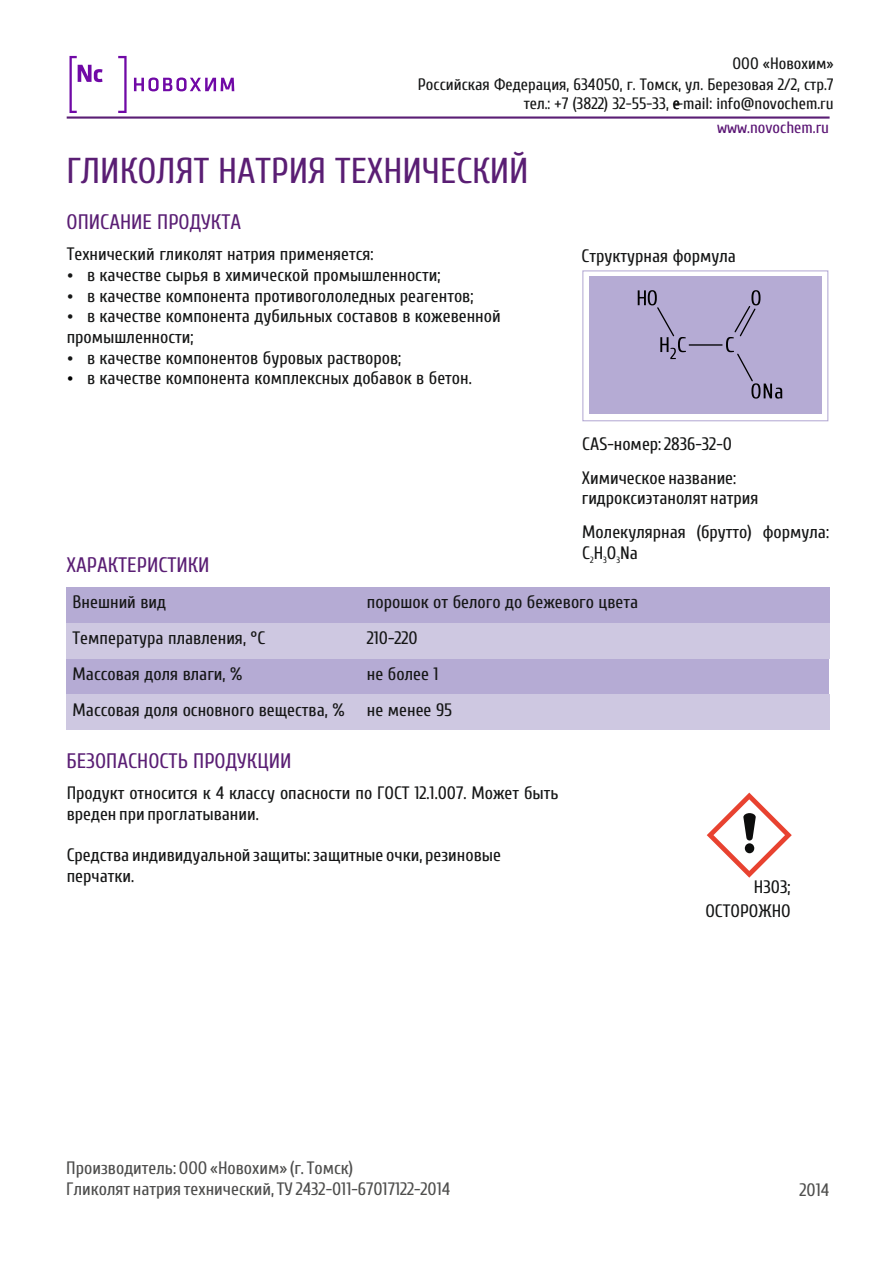
<style>
.page{position:relative;width:893px;height:1263px;background:#fff}
.page>*{position:absolute;margin:0;border:0;box-sizing:border-box;transform-origin:0 0}
.t1{font:36px "Cuprum";color:#5a1e74}
.t2{font:21px "Cuprum";color:#5a1e74}
.t3{font:18px/20.7px "Cuprum";color:#151616}
.t4{font:18px/20.7px "Cuprum";color:#4e4e4d}
.t5{font:16.5px/20.9px "Cuprum";color:#151616;text-align:right}
.t6{font:16.5px "Cuprum";color:#5a1474}
.t7{font:9px "Cuprum";color:#151616}
</style>
<div class="page">
<div style="left:589px;top:277px;width:233px;height:137px;background:#b5abd4"></div>
<hr style="left:67px;top:116px;width:763px;height:3px;background:#5a1e74">
<div style="left:582px;top:270px;width:246px;height:151px;border:1px solid #b5abd4"></div>
<div style="left:67px;top:587px;width:295px;height:36px;background:#b5abd4"></div>
<div style="left:362px;top:587px;width:467px;height:36px;background:#b5abd4"></div>
<div style="left:67px;top:623px;width:295px;height:36px;background:#cec8e1"></div>
<div style="left:362px;top:623px;width:467px;height:36px;background:#cec8e1"></div>
<div style="left:67px;top:659px;width:295px;height:36px;background:#b5abd4"></div>
<div style="left:361px;top:659px;width:468px;height:36px;background:#b5abd4"></div>
<div style="left:67px;top:694px;width:295px;height:36px;background:#cec8e1"></div>
<div style="left:362px;top:694px;width:467px;height:36px;background:#cec8e1"></div>
<svg style="left:638px;top:290px;width:144px;height:109px"></svg>
<svg style="left:134px;top:78px;width:100px;height:13px"></svg>
<svg style="left:70px;top:56px;width:32px;height:57px"></svg>
<svg style="left:118px;top:56px;width:9px;height:57px"></svg>
<svg style="left:707px;top:793px;width:85px;height:85px"></svg>
<p class="t5" style="left:418px;top:53px;width:417px">ООО «Новохим»<br>Российская Федерация, 634050, г. Томск, ул. Березовая 2/2, стр.7</p>
<p class="t5" style="left:524px;top:93px;width:311px">тел.: +7 (3822) 32-55-33, --mail: info@novochem.ru</p>
<p class="t5" style="left:673px;top:93px;width:9px">e</p>
<h1 class="t1" style="left:66px;top:151px;width:464px">ГЛИКОЛЯТ НАТРИЯ ТЕХНИЧЕСКИЙ</h1>
<p class="t2" style="left:67px;top:210px;width:176px">ОПИСАНИЕ ПРОДУКТА</p>
<p class="t3" style="left:67px;top:244px;width:308px">Технический гликолят натрия применяется:</p>
<p class="t3" style="left:87px;top:265px;width:355px">в качестве сырья в химической промышленности;</p>
<p class="t3" style="left:87px;top:306px;width:415px">в качестве компонента дубильных составов в кожевенной</p>
<p class="t3" style="left:67px;top:327px;width:128px">промышленности;</p>
<p class="t3" style="left:87px;top:348px;width:316px">в качестве компонентов буровых растворов;</p>
<p class="t3" style="left:87px;top:286px;width:388px">в качестве компонента противогололедных реагентов;</p>
<p class="t3" style="left:87px;top:368px;width:386px">в качестве компонента комплексных добавок в бетон.</p>
<p class="t6" style="left:717px;top:118px;width:114px">www.novochem.ru</p>
<p class="t3" style="left:582px;top:246px;width:156px">Структурная формула</p>
<p class="t3" style="left:582px;top:434px;width:151px">CAS-номер:2836-32-0</p>
<p class="t3" style="left:582px;top:467px;width:156px">Химическое название:</p>
<p class="t3" style="left:582px;top:488px;width:178px">гидроксиэтанолят натрия</p>
<p class="t3" style="left:582px;top:522px;width:248px">Молекулярная (брутто) формула:<br>CHO</p>
<p class="t7" style="left:590px;top:555px;width:49px">2 3 3<sup>Na</sup></p>
<p class="t2" style="left:66px;top:553px;width:145px">ХАРАКТЕРИСТИКИ</p>
<p class="t3" style="left:73px;top:592px;width:95px">Внешний вид</p>
<p class="t3" style="left:367px;top:592px;width:273px">порошок от белого до бежевого цвета</p>
<p class="t3" style="left:73px;top:628px;width:194px">Температура плавления, °C</p>
<p class="t3" style="left:367px;top:628px;width:52px">210-220</p>
<p class="t3" style="left:73px;top:664px;width:171px">Массовая доля влаги, %</p>
<p class="t3" style="left:367px;top:664px;width:73px">не более 1</p>
<p class="t3" style="left:73px;top:700px;width:381px">Массовая доля основного вещества, % не менее 95</p>
<p class="t2" style="left:66px;top:749px;width:226px">БЕЗОПАСНОСТЬ ПРОДУКЦИИ</p>
<p class="t3" style="left:67px;top:783px;width:493px">Продукт относится к 4 классу опасности по ГОСТ 12.1.007. Может быть вреден при проглатывании.</p>
<p class="t3" style="left:67px;top:845px;width:436px">Средства индивидуальной защиты: защитные очки, резиновые перчатки.</p>
<p class="t4" style="left:66px;top:1158px;width:385px">Производитель: ООО «Новохим» (г. Томск)<br>Гликолят натрия технический, ТУ 2432-011-67017122-2014</p>
<p class="t3" style="left:705px;top:875px;width:87px;line-height:23.7px;text-align:right">H303;<br>ОСТОРОЖНО</p>
<p class="t4" style="left:800px;top:1180px;width:31px">2014</p>
</div>
